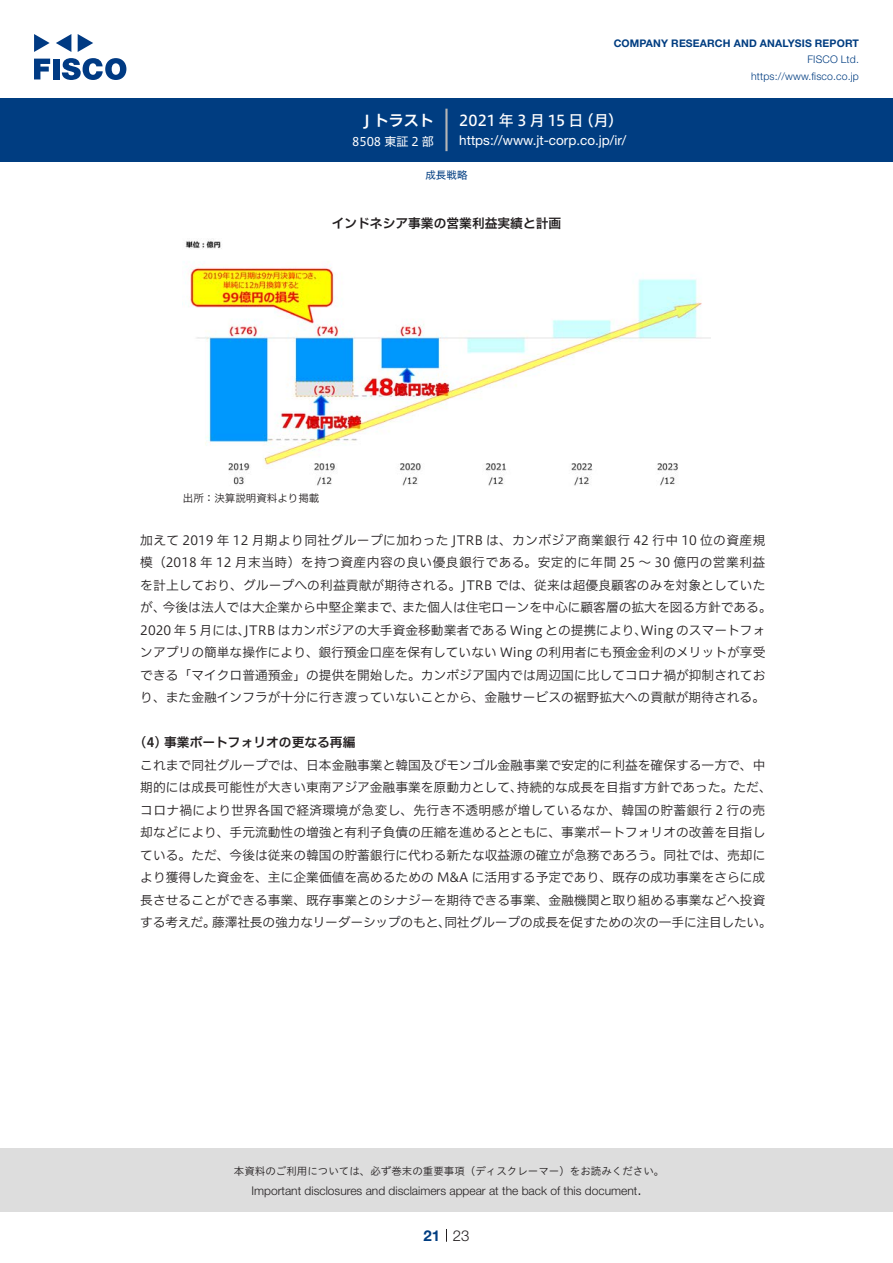
<style>
.page{position:relative;width:893px;height:1263px;background:#fff}
.page>*{position:absolute;margin:0;border:0;box-sizing:border-box;transform-origin:0 0}
.t1{font:15px "Hiragino UD Sans F Std N W5";color:#fff}
.t2{font:15px "Hiragino UD Sans F Std N W6";color:#fff}
.t3{font:300 15px "Helvetica Neue LT Std";color:#231f20}
.t4{font:700 15px "Helvetica Neue LT Std";color:#003d81}
.t5{font:13.5px "Helvetica Neue LT Std";color:#fff}
.本文3mm{font:12.75px/22.5px "Hiragino UD Sans F Std N W3";color:#231f20}
.本文3mm-2{font:12.75px "Hiragino UD Sans F Std N W3";letter-spacing:.03em;color:#231f20}
.本文3mm-3{font:12.75px "Hiragino UD Sans F Std N W3";letter-spacing:.035em;color:#231f20}
.本文3mm-4{font:12.75px "Hiragino UD Sans F Std N W3";letter-spacing:.02em;color:#231f20}
.チャートタイトル{font:12.75px "Hiragino UD Sans F Std N W6";color:#231f20}
.小タイトル3mm{font:12.75px "Hiragino UD Sans F Std N W6";color:#231f20}
.t6{font:300 12px "Helvetica Neue LT Std";color:#231f20}
.t7{font:12px "Hiragino UD Sans F Std N W4";color:#fff}
.t8{font:10.5px "Hiragino UD Sans Std W3";color:#231f20}
.t9{font:700 10.5px "Helvetica Neue LT Std";letter-spacing:.015em;color:#003d81}
.t10{font:300 10.5px/16.5px "Helvetica Neue LT Std";letter-spacing:.015em;color:#003d81;text-align:right}
.表組み基本スタイル{font:10.5px "Hiragino UD Sans F Std N W3";color:#231f20}
.ヘッダー{font:10.5px "Hiragino UD Sans F Std N W4";color:#003d81}
</style>
<div class="page">
<div style="left:0;top:1148px;width:893px;height:64px;background:#ddd"></div>
<svg style="left:34px;top:59px;width:16px;height:20px"></svg>
<div style="left:53px;top:59px;width:6px;height:20px;background:#003a83"></div>
<svg style="left:62px;top:58px;width:64px;height:22px"></svg>
<svg style="left:34px;top:34px;width:16px;height:18px"></svg>
<svg style="left:78px;top:34px;width:15px;height:18px"></svg>
<svg style="left:56px;top:34px;width:15px;height:18px"></svg>
<div style="left:0;top:98px;width:893px;height:64px;background:#003d81"></div>
<hr style="left:445px;top:109px;width:3px;height:42px;background:#b5b5b6">
<svg style="left:446px;top:1229px;width:1px;height:13px"></svg>
<img style="left:185px;top:239px;width:525px;height:247px">
<p class="t2" style="left:364px;top:109px;width:71px">J トラスト</p>
<p class="t7" style="left:352px;top:132px;width:83px">8508 東証 2 部</p>
<p class="t9" style="left:614px;top:37px;width:247px">COMPANY RESEARCH AND ANALYSIS REPORT</p>
<p class="t10" style="left:751px;top:51px;width:109px">FISCO Ltd. https://www.fisco.co j p.</p>
<p class="t1" style="left:459px;top:109px;width:126px">2021 年 3 月 15 日</p>
<p class="t1" style="left:579px;top:109px;width:46px">（月(</p>
<p class="t5" style="left:459px;top:132px;width:169px">h t t p s : / / w w w -j t. c o r p . c o j p. /i r/</p>
<p class="ヘッダー" style="left:425px;top:167px;width:43px">成長戦略</p>
<p class="チャートタイトル" style="left:332px;top:214px;width:231px">インドネシア事業の営業利益実績と計画</p>
<p class="表組み基本スタイル" style="left:183px;top:490px;width:138px">出所：決算説明資料より掲載</p>
<p class="本文3mm-2" style="left:140px;top:530px;width:627px">加えて 2019 年 12 月期より同社グループに加わった JTRB は、カンボジア商業銀行 42 行中 10 位の資産規</p>
<p class="本文3mm-3" style="left:140px;top:553px;width:626px">模（2018 年 12 月末当時）を持つ資産内容の良い優良銀行である。安定的に年間 25 ～ 30 億円の営業利益</p>
<p class="本文3mm" style="left:140px;top:573px;width:627px">を計上しており、グループへの利益貢献が期待される。JTRB では、従来は超優良顧客のみを対象としていた</p>
<p class="本文3mm" style="left:402px;top:595px;width:371px">また個人は住宅ローンを中心に顧客層の拡大を図る方針である。</p>
<p class="本文3mm" style="left:140px;top:595px;width:27px">が、</p>
<p class="本文3mm" style="left:163px;top:595px;width:244px">今後は法人では大企業から中堅企業まで、</p>
<p class="本文3mm" style="left:244px;top:618px;width:405px">JTRB はカンボジアの大手資金移動業者である Wing との提携により、</p>
<p class="本文3mm" style="left:140px;top:618px;width:627px">2020 年 5 月には、<br>ンアプリの簡単な操作により、銀行預金口座を保有していない Wing の利用者にも預金金利のメリットが享受できる「マイクロ普通預金」の提供を開始した。カンボジア国内では周辺国に比してコロナ禍が抑制されており、また金融インフラが十分に行き渡っていないことから、金融サービスの裾野拡大への貢献が期待される。</p>
<p class="小タイトル3mm" style="left:140px;top:733px;width:217px">4( ) 事業ポートフォリオの更なる再編</p>
<p class="本文3mm" style="left:517px;top:753px;width:256px;text-indent:-376px">これまで同社グループでは、日本金融事業と韓国及びモンゴル金融事業で安定的に利益を確保する一方で、中持続的な成長を目指す方針であった。ただ、</p>
<p class="本文3mm" style="left:641px;top:618px;width:126px">Wing のスマートフォ</p>
<p class="本文3mm" style="left:140px;top:776px;width:384px">期的には成長可能性が大きい東南アジア金融事業を原動力として、</p>
<p class="本文3mm-4" style="left:140px;top:800px;width:627px">コロナ禍により世界各国で経済環境が急変し、先行き不透明感が増しているなか、韓国の貯蓄銀行 2 行の売</p>
<p class="本文3mm" style="left:140px;top:821px;width:627px">却などにより、手元流動性の増強と有利子負債の圧縮を進めるとともに、事業ポートフォリオの改善を目指し</p>
<p class="本文3mm" style="left:140px;top:843px;width:627px">ている。ただ、今後は従来の韓国の貯蓄銀行に代わる新たな収益源の確立が急務であろう。同社では、売却に</p>
<p class="本文3mm" style="left:140px;top:866px;width:627px">より獲得した資金を、主に企業価値を高めるための M&amp;A に活用する予定であり、既存の成功事業をさらに成</p>
<p class="本文3mm" style="left:140px;top:888px;width:627px">長させることができる事業、既存事業とのシナジーを期待できる事業、金融機関と取り組める事業などへ投資</p>
<p class="本文3mm" style="left:444px;top:911px;width:329px">同社グループの成長を促すための次の一手に注目したい。</p>
<p class="本文3mm" style="left:212px;top:911px;width:241px">藤澤社長の強力なリーダーシップのもと、</p>
<p class="本文3mm" style="left:140px;top:911px;width:77px">する考えだ。</p>
<p class="t8" style="left:234px;top:1163px;width:432px">本資料のご利用については、必ず巻末の重要事項（ディスクレーマー）をお読みください。</p>
<p class="t3" style="left:637px;top:1180px;width:6px">.</p>
<p class="t6" style="left:251px;top:1183px;width:387px">Important disclosures and disclaimers appear at the back of this document</p>
<p class="t4" style="left:423px;top:1226px;width:18px">21</p>
<p class="t3" style="left:453px;top:1226px;width:18px">23</p>
</div>
